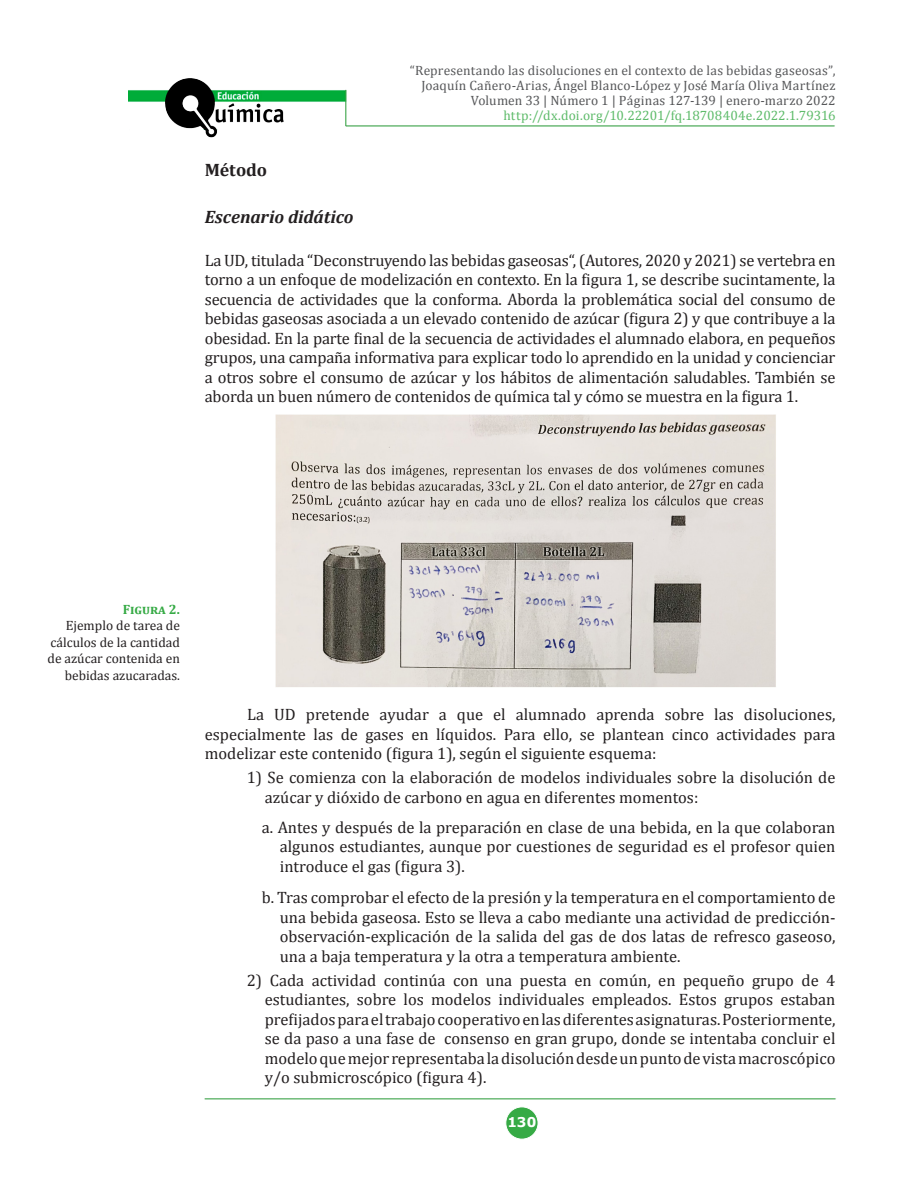
<style>
.page{position:relative;width:918px;height:1188px;background:#fff}
.page>*{position:absolute;margin:0;border:0;box-sizing:border-box;transform-origin:0 0}
.Subsubtitulo{font:italic 700 18px "Cambria";letter-spacing:-.005em;color:#231f20}
.Subtitulo{font:700 18px "Cambria";color:#231f20}
.P-SinSan{font:16.5px/19.5px "Cambria";letter-spacing:-.01em;color:#231f20;text-align:justify}
.Lista{font:16.5px/19.5px "Cambria";color:#231f20}
.Lista_sub1{font:16.5px/19.5px "Cambria";color:#231f20;text-align:justify}
.P-San{font:16.5px/19.5px "Cambria";color:#231f20;text-align:justify}
.t1{font:13.5px/15px "Cambria";letter-spacing:.015em;color:#57585a;text-align:right}
.PieImg{font:13.5px/16.5px "Cambria";color:#231f20;text-align:right}
.t2{font:13.5px "Cambria";color:#5ebb6a}
.t3{font:700 13.5px "Verdana";color:#fff}
.s1{font-weight:700;color:#36aa45}
</style>
<div class="page">
<img style="left:128px;top:78px;width:217px;height:59px">
<hr style="left:345px;top:125px;width:491px;height:2px;background:#85c38d">
<hr style="left:346px;top:126px;width:489px;height:1px;background:#36aa45">
<hr style="left:345px;top:89px;width:2px;height:38px;background:#231f20;opacity:.44">
<hr style="left:346px;top:90px;width:1px;height:36px;background:#36aa45">
<div style="left:506px;top:1107px;width:32px;height:32px;background:#36aa45;border-radius:50%"></div>
<div style="left:505px;top:1107px;width:33px;height:33px;border:1px solid #fff;border-radius:50%"></div>
<hr style="left:204px;top:1098px;width:632px;height:2px;background:#76be7f">
<hr style="left:205px;top:1099px;width:631px;height:1px;background:#36aa45">
<img style="left:275px;top:414px;width:501px;height:274px">
<p class="t1" style="left:410px;top:63px;width:427px">“Representando las disoluciones en el contexto de las bebidas gaseosas”,<br>Joaquín Cañero-Arias, Ángel Blanco-López y José María Oliva Martínez<br>Volumen 33 | Número 1 | Páginas 127-139 | enero-marzo 2022</p>
<p class="t2" style="left:503px;top:107px;width:334px">http://dx.doi.org/10.22201/fq.18708404e.2022.1.79316</p>
<p class="Subtitulo" style="left:205px;top:157px;width:64px">Método</p>
<p class="Subsubtitulo" style="left:205px;top:204px;width:150px">Escenario didático</p>
<p class="P-SinSan" style="left:205px;top:250px;width:632px">La UD, titulada “Deconstruyendo las bebidas gaseosas“, (Autores, 2020 y 2021) se vertebra en torno a un enfoque de modelización en contexto. En la figura 1, se describe sucintamente, la secuencia de actividades que la conforma. Aborda la problemática social del consumo de bebidas gaseosas asociada a un elevado contenido de azúcar (figura 2) y que contribuye a la obesidad. En la parte final de la secuencia de actividades el alumnado elabora, en pequeños grupos, una campaña informativa para explicar todo lo aprendido en la unidad y concienciar a otros sobre el consumo de azúcar y los hábitos de alimentación saludables. También se aborda un buen número de contenidos de química tal y cómo se muestra en la figura 1.</p>
<p class="PieImg" style="left:48px;top:601px;width:134px"><span class="s1">Figura 2.<br></span>Ejemplo de tarea de cálculos de la cantidad de azúcar contenida en bebidas azucaradas.</p>
<p class="P-San" style="left:205px;top:705px;width:632px;text-indent:43px">La UD pretende ayudar a que el alumnado aprenda sobre las disoluciones, especialmente las de gases en líquidos. Para ello, se plantean cinco actividades para modelizar este contenido (figura 1), según el siguiente esquema:</p>
<p class="Lista" style="left:265px;top:768px;width:572px;text-indent:-18px">1) Se comienza con la elaboración de modelos individuales sobre la disolución de azúcar y dióxido de carbono en agua en diferentes momentos:</p>
<p class="Lista_sub1" style="left:280px;top:817px;width:557px;text-indent:-18px">a. Antes y después de la preparación en clase de una bebida, en la que colaboran algunos estudiantes, aunque por cuestiones de seguridad es el profesor quien introduce el gas (figura 3).</p>
<p class="Lista_sub1" style="left:280px;top:888px;width:557px;text-indent:-18px">b. Tras comprobar el efecto de la presión y la temperatura en el comportamiento de una bebida gaseosa. Esto se lleva a cabo mediante una actividad de predicción&shy;observación-explicación de la salida del gas de dos latas de refresco gaseoso, una a baja temperatura y la otra a temperatura ambiente.</p>
<p class="Lista" style="left:265px;top:970px;width:572px;text-align:justify;text-indent:-18px">2) Cada actividad continúa con una puesta en común, en pequeño grupo de 4 estudiantes, sobre los modelos individuales empleados. Estos grupos estaban prefijados para el trabajo cooperativo en las diferentes asignaturas. Posteriormente, se da paso a una fase de consenso en gran grupo, donde se intentaba concluir el modelo que mejor representaba la disolución desde un punto de vista macroscópico y/o submicroscópico (figura 4).</p>
<p class="t3" style="left:508px;top:1113px;width:30px">130</p>
</div>
